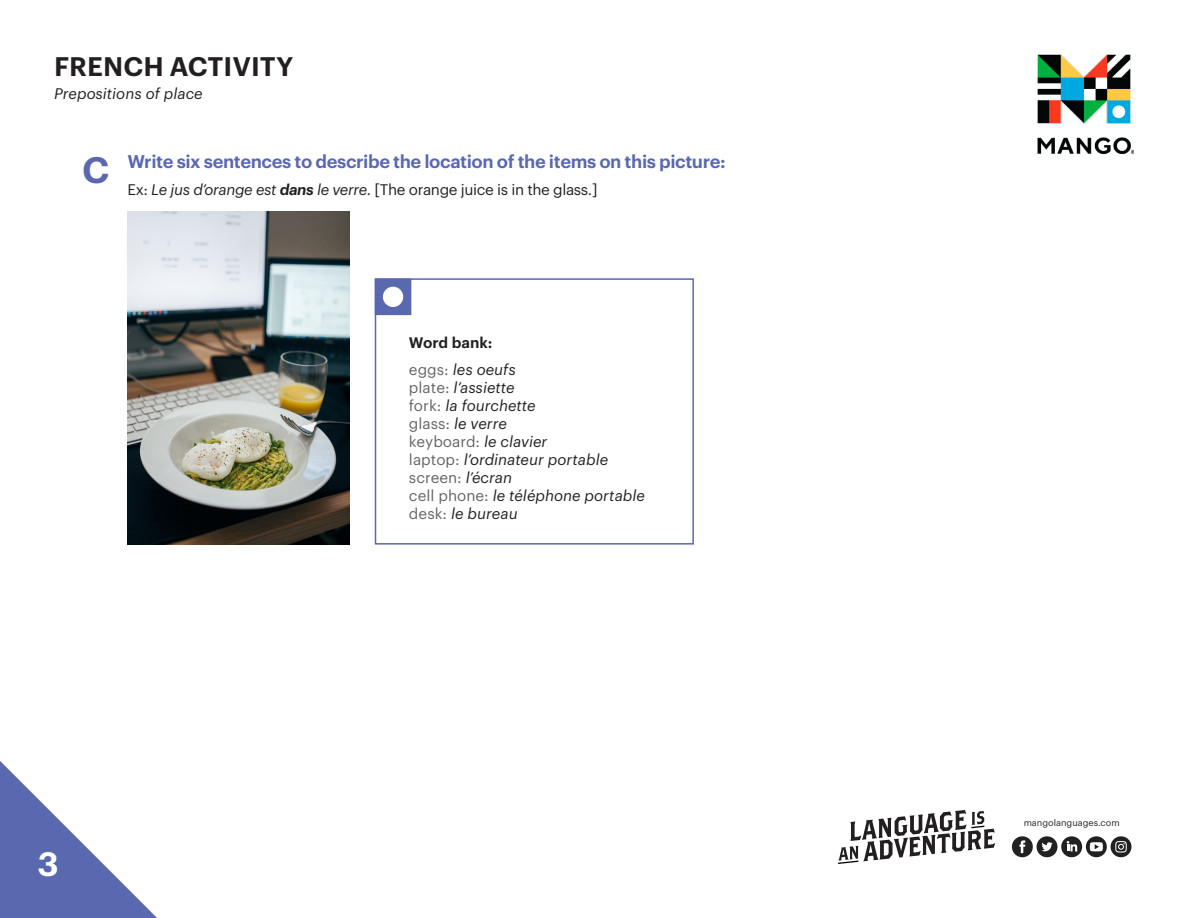
<style>
.page{position:relative;width:1188px;height:918px;background:#fff}
.page>*{position:absolute;margin:0;border:0;box-sizing:border-box;transform-origin:0 0}
.t1{font:600 36px "Graphik LCG";color:#5a68b0}
.t2{font:600 33px "Graphik LCG";color:#fff}
.t3{font:600 26.25px "Graphik LCG";color:#231f20}
.t4{font:600 18px "Graphik LCG";letter-spacing:-.025em;color:#5a68b0}
.t5{font:italic 15px/18px "Graphik LCG";color:#231f20}
.t6{font:15px "Graphik LCG";letter-spacing:-.025em;color:#231f20}
.t7{font:600 15px "Graphik LCG";color:#231f20}
.t8{font:9px "Graphik LCG";color:#231f20}
.s1{font-style:italic}
.s2{font-weight:600;font-style:italic}
.s3{font-style:normal;color:#636366}
</style>
<div class="page">
<div style="left:375px;top:278px;width:319px;height:267px;border:2px solid #5a68b0"></div>
<img style="left:1038px;top:54px;width:96px;height:100px">
<img style="left:127px;top:212px;width:222px;height:333px">
<svg style="left:375px;top:279px;width:36px;height:36px"></svg>
<svg style="left:0;top:761px;width:157px;height:157px"></svg>
<svg style="left:838px;top:810px;width:157px;height:54px"></svg>
<svg style="left:1086px;top:836px;width:21px;height:21px"></svg>
<svg style="left:1090px;top:842px;width:13px;height:9px"></svg>
<div style="left:1037px;top:836px;width:20px;height:21px;background:#212121;border-radius:10px"></div>
<svg style="left:1041px;top:842px;width:12px;height:9px"></svg>
<div style="left:1061px;top:836px;width:21px;height:21px;background:#212121;border-radius:10px"></div>
<svg style="left:1067px;top:841px;width:10px;height:10px"></svg>
<div style="left:1012px;top:836px;width:21px;height:21px;background:#212121;border-radius:10px"></div>
<svg style="left:1019px;top:840px;width:6px;height:13px"></svg>
<div style="left:1111px;top:836px;width:20px;height:21px;background:#212121;border-radius:10px"></div>
<svg style="left:1115px;top:841px;width:12px;height:12px"></svg>
<p class="t3" style="left:54px;top:47px;width:241px">FRENCH ACTIVITY</p>
<p class="t5" style="left:54px;top:83px;width:150px">Prepositions of place</p>
<p class="t1" style="left:82px;top:143px;width:29px">C</p>
<h4 class="t4" style="left:127px;top:148px;width:600px">Write six sentences to describe the location of the items on this picture:</h4>
<p class="t6" style="left:127px;top:179px;width:472px">Ex: <span class="s1">Le jus d’orange est</span> <span class="s2">dans</span> <span class="s1">le verre.</span> [The orange juice is in the glass.]</p>
<p class="t2" style="left:37px;top:839px;width:23px">3</p>
<p class="t7" style="left:409px;top:331px;width:85px">Word bank:</p>
<p class="t5" style="left:409px;top:360px;width:238px"><span class="s3">eggs:</span> les oeufs<br><span class="s3">plate:</span> l’assiette<br><span class="s3">fork:</span> la fourchette<br><span class="s3">glass:</span> le verre<br><span class="s3">keyboard:</span> le clavier<br><span class="s3">laptop:</span> l’ordinateur portable <span class="s3">screen:</span> l’écran<br><span class="s3">cell phone:</span> le téléphone portable <span class="s3">desk:</span> le bureau</p>
<p class="t8" style="left:1024px;top:816px;width:98px">mangolanguages.com</p>
</div>
